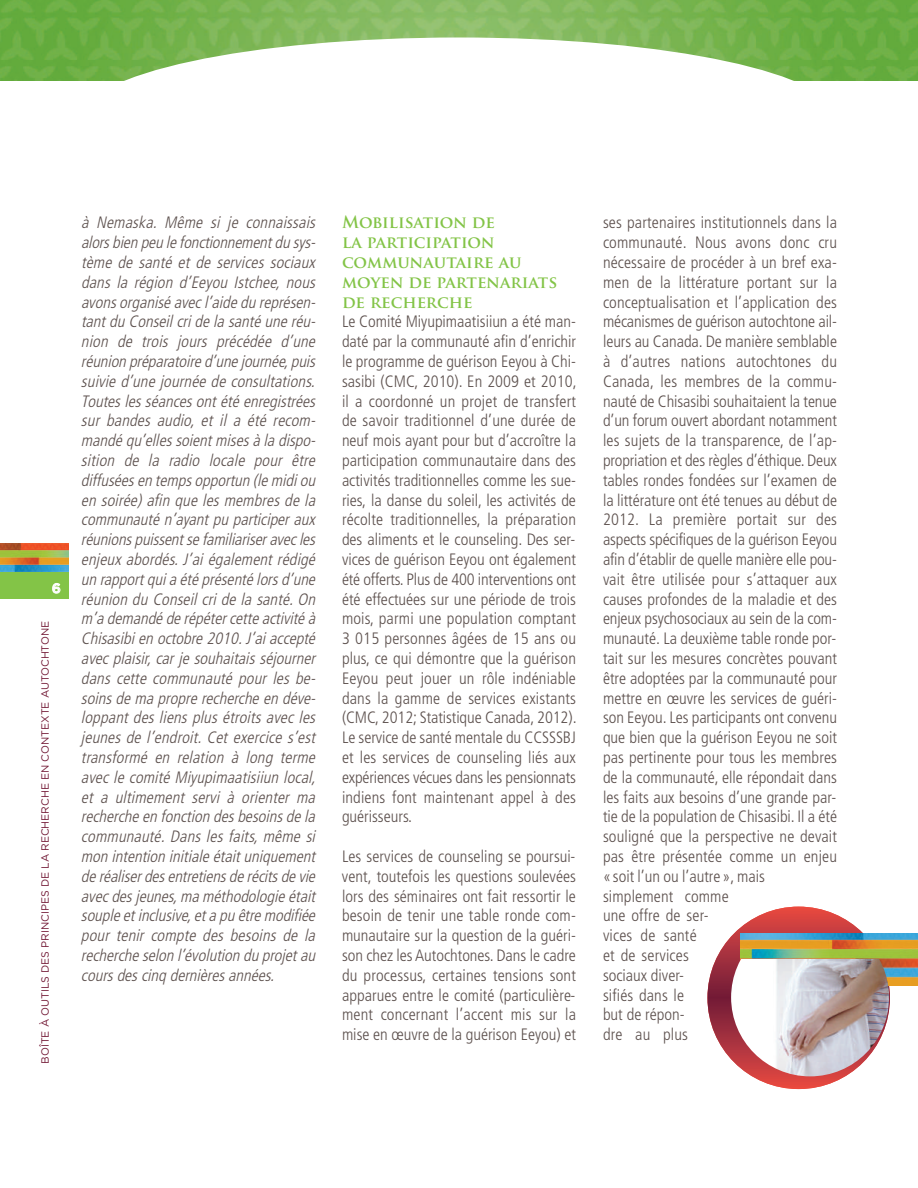
<style>
.page{position:relative;width:918px;height:1188px;background:#fff}
.page>*{position:absolute;margin:0;border:0;box-sizing:border-box;transform-origin:0 0}
.t1{font:300 condensed 16.5px/19.8px "Frutiger";color:#5d514e;text-align:justify}
.t2{font:italic 300 condensed 16.5px/19.8px "Frutiger";color:#5d514e;text-align:justify}
.t3{font:700 16.5px/19.8px "Trajan Pro";color:#83c447}
.t4{font:500 13.5px "Gotham";color:#fff}
.t5{font:10.5px "Gotham";color:#721935}
</style>
<div class="page">
<div style="left:0;top:572px;width:69px;height:26px;background:#83c447"></div>
<img style="left:0;top:544px;width:69px;height:28px">
<img style="left:0;top:0;width:918px;height:81px">
<div style="left:81px;top:38px;width:756px;height:162px;background:#fff;border-radius:50%"></div>
<svg style="left:707px;top:907px;width:183px;height:182px;background:#b73c42"></svg>
<img style="left:741px;top:934px;width:177px;height:52px">
<img style="left:731px;top:959px;width:158px;height:117px">
<p class="t4" style="left:52px;top:580px;width:10px">6</p>
<p class="t5" style="left:39px;top:1064px;width:444px;rotate:-90deg">BOÎTE À OUTILS DES PRINCIPES DE LA RECHERCHE EN CONTEXTE AUTOCHTONE</p>
<p class="t2" style="left:81px;top:214px;width:239px">à Nemaska. Même si je connaissais alors bien peu le fonctionnement du sys&shy;tème de santé et de services sociaux dans la région d’Eeyou Istchee, nous avons organisé avec l’aide du représen&shy;tant du Conseil cri de la santé une réu&shy;nion de trois jours précédée d’une réunion préparatoire d’une journée, puis suivie d’une journée de consultations.<br>Toutes les séances ont été enregistrées sur bandes audio, et il a été recom&shy;mandé qu’elles soient mises à la dispo&shy;sition de la radio locale pour être diffusées en temps opportun (le midi ou en soirée) afin que les membres de la communauté n’ayant pu participer aux réunions puissent se familiariser avec les enjeux abordés. J’ai également rédigé un rapport qui a été présenté lors d’une réunion du Conseil cri de la santé. On m’a demandé de répéter cette activité à Chisasibi en octobre 2010. J’ai accepté avec plaisir, car je souhaitais séjourner dans cette communauté pour les be&shy;soins de ma propre recherche en déve&shy;loppant des liens plus étroits avec les jeunes de l’endroit. Cet exercice s’est transformé en relation à long terme avec le comité Miyupimaatisiiun local, et a ultimement servi à orienter ma recherche en fonction des besoins de la communauté. Dans les faits, même si mon intention initiale était uniquement de réaliser des entretiens de récits de vie avec des jeunes, ma méthodologie était souple et inclusive, et a pu être modifiée pour tenir compte des besoins de la recherche selon l’évolution du projet au cours des cinq dernières années.</p>
<p class="t3" style="left:342px;top:214px;width:217px">Mobilisation de<br>la participation communautaire au moyen de partenariats de recherche</p>
<p class="t1" style="left:342px;top:313px;width:236px">Le Comité Miyupimaatisiiun a été man&shy;daté par la communauté afin d’enrichir le programme de guérison Eeyou à Chi&shy;sasibi (CMC, 2010). En 2009 et 2010, il a coordonné un projet de transfert de savoir traditionnel d’une durée de neuf mois ayant pour but d’accroître la participation communautaire dans des activités traditionnelles comme les sue&shy;ries, la danse du soleil, les activités de récolte traditionnelles, la préparation des aliments et le counseling. Des ser&shy;vices de guérison Eeyou ont également été offerts. Plus de 400 interventions ont été effectuées sur une période de trois mois, parmi une population comptant 3 015 personnes âgées de 15 ans ou plus, ce qui démontre que la guérison Eeyou peut jouer un rôle indéniable dans la gamme de services existants (CMC, 2012; Statistique Canada, 2012).<br>Le service de santé mentale du CCSSSBJ et les services de counseling liés aux expériences vécues dans les pensionnats indiens font maintenant appel à des guérisseurs.</p>
<p class="t1" style="left:342px;top:848px;width:236px">Les services de counseling se poursui&shy;vent, toutefois les questions soulevées lors des séminaires ont fait ressortir le besoin de tenir une table ronde com&shy;munautaire sur la question de la guéri&shy;son chez les Autochtones. Dans le cadre du processus, certaines tensions sont apparues entre le comité (particulière&shy;ment concernant l’accent mis sur la mise en œuvre de la guérison Eeyou) et</p>
<p class="t1" style="left:603px;top:214px;width:236px;text-align:left">ses partenaires institutionnels dans la communauté. Nous avons donc cru nécessaire de procéder à un bref exa&shy;men de la littérature portant sur la conceptualisation et l’application des mécanismes de guérison autochtone ail&shy;leurs au Canada. De manière semblable à d’autres nations autochtones du Canada, les membres de la commu&shy;nauté de Chisasibi souhaitaient la tenue d’un forum ouvert abordant notamment les sujets de la transparence, de l’ap&shy;propriation et des règles d’éthique. Deux tables rondes fondées sur l’examen de la littérature ont été tenues au début de 2012. La première portait sur des aspects spécifiques de la guérison Eeyou afin d’établir de quelle manière elle pou&shy;vait être utilisée pour s’attaquer aux causes profondes de la maladie et des enjeux psychosociaux au sein de la com&shy;munauté. La deuxième table ronde por&shy;tait sur les mesures concrètes pouvant être adoptées par la communauté pour mettre en œuvre les services de guéri&shy;son Eeyou. Les participants ont convenu que bien que la guérison Eeyou ne soit pas pertinente pour tous les membres de la communauté, elle répondait dans les faits aux besoins d’une grande par&shy;tie de la population de Chisasibi. Il a été souligné que la perspective ne devait pas être présentée comme un enjeu « soit l’un ou l’autre », mais simplement comme<br>une offre de ser-<br>vices de santé<br>et de services<br>sociaux diver-<br>sifiés dans le<br>but de répon-<br>dre au plus</p>
</div>
